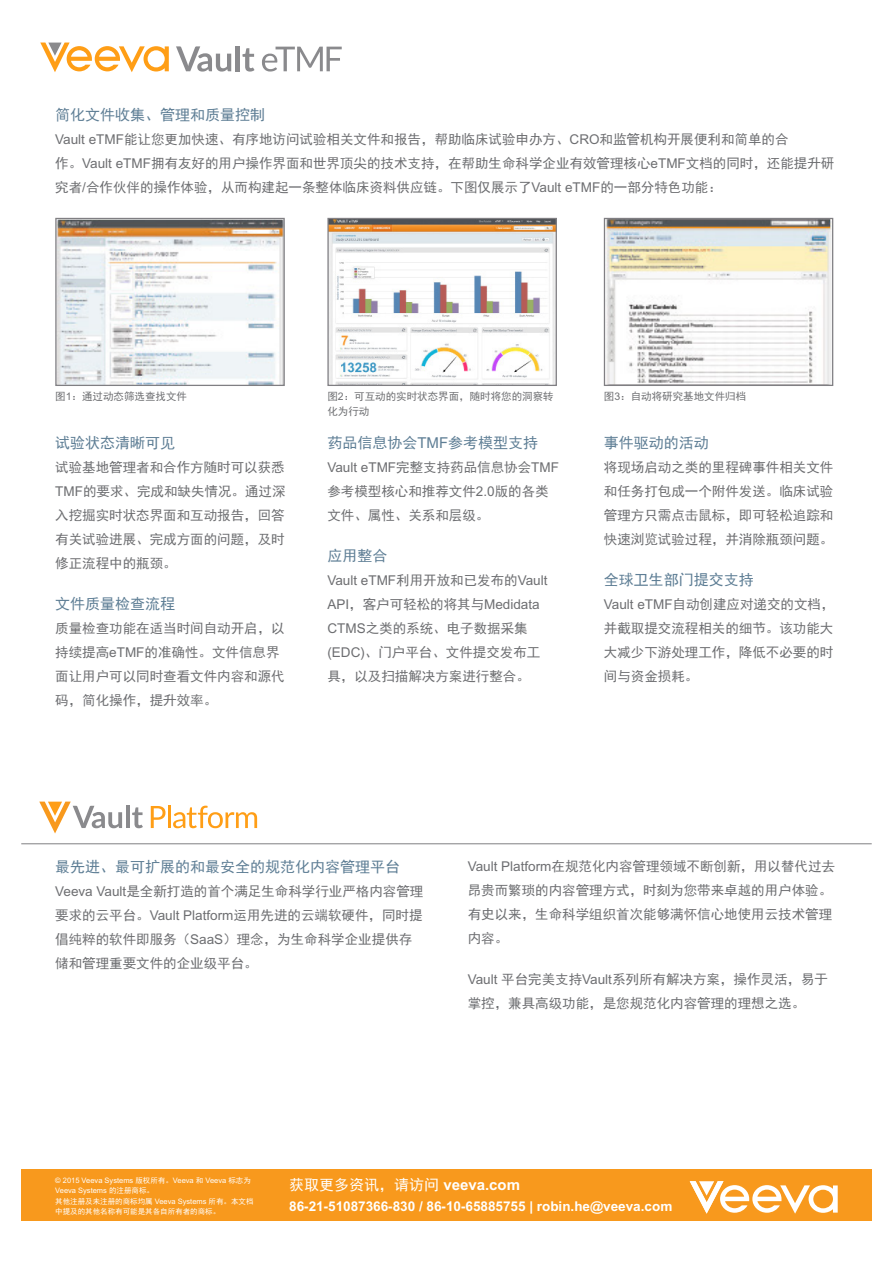
<style>
.page{position:relative;width:893px;height:1263px;background:#fff}
.page>*{position:absolute;margin:0;border:0;box-sizing:border-box;transform-origin:0 0}
.t1{font:15px "Sim Hei";color:#5e7e95}
.t2{font:15px "Sim Hei";color:#fff}
.t3{font:13.5px/24px "Sim Hei";color:#6d6e71}
.t4{font:13.5px/24px "Arial MT Std";color:#6d6e71}
.t5{font:700 13.5px "Arial MT Std";color:#fff}
.t6{font:10.5px/15px "Sim Hei";color:#6d6e71}
.t7{font:7.5px/10.5px "Arial MT Std";color:#fff}
.t8{font:7.5px/10.5px "Sim Hei";color:#fff}
.s1{font-family:"Arial MT Std"}
.s2{font-family:"Sim Hei"}
.s3{font-family:"Arial MT Std";font-weight:700}
</style>
<div class="page">
<div style="left:21px;top:1169px;width:851px;height:51px;background:#f8991d"></div>
<svg style="left:690px;top:1181px;width:148px;height:33px"></svg>
<svg style="left:176px;top:46px;width:55px;height:26px"></svg>
<div style="left:235px;top:46px;width:5px;height:25px;background:#8a8a8d"></div>
<svg style="left:242px;top:48px;width:13px;height:24px"></svg>
<svg style="left:262px;top:47px;width:80px;height:25px"></svg>
<svg style="left:40px;top:43px;width:129px;height:29px"></svg>
<img style="left:57px;top:220px;width:226px;height:164px">
<div style="left:55px;top:218px;width:230px;height:168px;border:1px solid #807f83"></div>
<img style="left:329px;top:220px;width:226px;height:164px">
<div style="left:327px;top:218px;width:230px;height:168px;border:1px solid #807f83"></div>
<img style="left:606px;top:220px;width:225px;height:164px">
<div style="left:604px;top:218px;width:229px;height:168px;border:1px solid #807f83"></div>
<hr style="left:21px;top:843px;width:851px;height:1px;background:#807f83">
<svg style="left:151px;top:806px;width:14px;height:22px"></svg>
<hr style="left:168px;top:805px;width:3px;height:23px;background:#ff9e16">
<svg style="left:173px;top:806px;width:84px;height:22px"></svg>
<svg style="left:39px;top:801px;width:83px;height:32px"></svg>
<hr style="left:126px;top:805px;width:4px;height:23px;background:#8a8a8d">
<svg style="left:132px;top:807px;width:11px;height:21px"></svg>
<p class="t1" style="left:55px;top:107px;width:212px">简化文件收集、管理和质量控制</p>
<p class="t3" style="left:55px;top:127px;width:781px"><span class="s1">Vault eTMF</span>能让您更加快速、有序地访问试验相关文件和报告，帮助临床试验申办方、<span class="s1">CRO</span>和监管机构开展便利和简单的合<br>作。<span class="s1">Vault eTMF</span>拥有友好的用户操作界面和世界顶尖的技术支持，在帮助生命科学企业有效管理核心<span class="s1">eTMF</span>文档的同时，还能提升研究者<span class="s1">/</span>合作伙伴的操作体验，从而构建起一条整体临床资料供应链。下图仅展示了<span class="s1">Vault eTMF</span>的一部分特色功能：</p>
<p class="t6" style="left:55px;top:389px;width:133px">图<span class="s1">1</span>：通过动态筛选查找文件</p>
<p class="t6" style="left:327px;top:389px;width:228px">图<span class="s1">2</span>：可互动的实时状态界面，随时将您的洞察转化为行动</p>
<p class="t6" style="left:604px;top:389px;width:144px">图<span class="s1">3</span>：自动将研究基地文件归档</p>
<p class="t1" style="left:55px;top:435px;width:122px">试验状态清晰可见</p>
<p class="t3" style="left:55px;top:456px;width:232px;text-align:justify">试验基地管理者和合作方随时可以获悉<span class="s1">TMF</span>的要求、完成和缺失情况。通过深入挖掘实时状态界面和互动报告，回答有关试验进展、完成方面的问题，及时修正流程中的瓶颈。</p>
<p class="t1" style="left:55px;top:597px;width:122px">文件质量检查流程</p>
<p class="t3" style="left:55px;top:617px;width:231px">质量检查功能在适当时间自动开启，以持续提高<span class="s1">eTMF</span>的准确性。文件信息界面让用户可以同时查看文件内容和源代码，简化操作，提升效率。</p>
<p class="t1" style="left:327px;top:435px;width:212px">药品信息协会<span class="s1">TMF</span>参考模型支持</p>
<p class="t4" style="left:327px;top:456px;width:233px">Vault eTMF<span class="s2">完整支持药品信息协会</span>TMF</p>
<p class="t3" style="left:327px;top:480px;width:223px">参考模型核心和推荐文件<span class="s1">2.0</span>版的各类文件、属性、关系和层级。</p>
<p class="t1" style="left:327px;top:549px;width:61px">应用整合</p>
<p class="t4" style="left:327px;top:569px;width:222px">Vault eTMF<span class="s2">利用开放和已发布的</span>Vault<br>API<span class="s2">，客户可轻松的将其与</span>Medidata</p>
<p class="t3" style="left:327px;top:617px;width:214px"><span class="s1">CTMS</span>之类的系统、电子数据采集<span class="s1">(EDC)</span>、门户平台、文件提交发布工具，以及扫描解决方案进行整合。</p>
<p class="t1" style="left:604px;top:435px;width:106px">事件驱动的活动</p>
<p class="t3" style="left:604px;top:456px;width:231px;text-align:justify">将现场启动之类的里程碑事件相关文件和任务打包成一个附件发送。临床试验管理方只需点击鼠标，即可轻松追踪和快速浏览试验过程，并消除瓶颈问题。</p>
<p class="t1" style="left:604px;top:573px;width:151px">全球卫生部门提交支持</p>
<p class="t3" style="left:604px;top:593px;width:232px;text-align:justify"><span class="s1">Vault eTMF</span>自动创建应对递交的文档，并截取提交流程相关的细节。该功能大大减少下游处理工作，降低不必要的时间与资金损耗。</p>
<p class="t1" style="left:55px;top:859px;width:347px">最先进、最可扩展的和最安全的规范化内容管理平台</p>
<p class="t3" style="left:55px;top:879px;width:370px"><span class="s1">Veeva Vault</span>是全新打造的首个满足生命科学行业严格内容管理要求的云平台。<span class="s1">Vault Platform</span>运用先进的云端软硬件，同时提倡纯粹的软件即服务（<span class="s1">SaaS</span>）理念，为生命科学企业提供存储和管理重要文件的企业级平台。</p>
<p class="t3" style="left:468px;top:854px;width:369px"><span class="s1">Vault Platform</span>在规范化内容管理领域不断创新，用以替代过去昂贵而繁琐的内容管理方式，时刻为您带来卓越的用户体验。有史以来，生命科学组织首次能够满怀信心地使用云技术管理内容。</p>
<p class="t3" style="left:468px;top:967px;width:362px"><span class="s1">Vault</span> 平台完美支持<span class="s1">Vault</span>系列所有解决方案，操作灵活，易于掌控，兼具高级功能，是您规范化内容管理的理想之选。</p>
<p class="t7" style="left:55px;top:1175px;width:197px">© 2015 Veeva Systems <span class="s2">版权所有。</span>Veeva <span class="s2">和</span> Veeva <span class="s2">标志为<br></span>Veeva Systems <span class="s2">的注册商标。</span></p>
<p class="t8" style="left:55px;top:1196px;width:200px">其他注册及未注册的商标均属 <span class="s1">Veeva Systems</span> 所有。本文档中提及的其他名称有可能是其各自所有者的商标。</p>
<p class="t2" style="left:289px;top:1177px;width:232px">获取更多资讯，请访问 <span class="s3">veeva.com</span></p>
<p class="t5" style="left:289px;top:1198px;width:385px">86-21-51087366-830 / 86-10-65885755 | robin.he@veeva.com</p>
</div>
